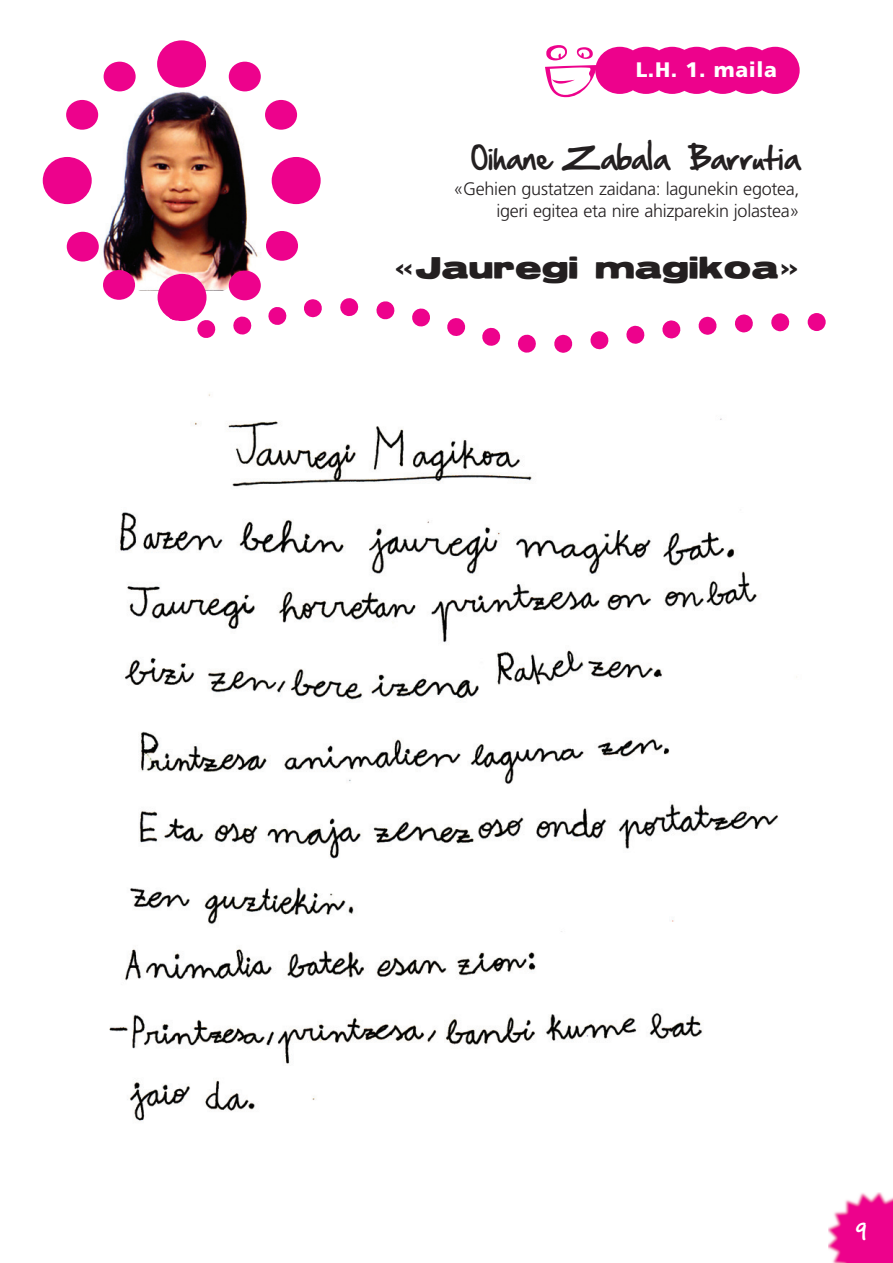
<style>
.page{position:relative;width:893px;height:1263px;background:#fff}
.page>*{position:absolute;margin:0;border:0;box-sizing:border-box;transform-origin:0 0}
.t1{font:54px "Sean";color:#ed028c}
.t2{font:27px "Sean";letter-spacing:.03em;color:#231f20}
.t3{font:26.85px "Reservoir Grunge";letter-spacing:.05em;color:#231f20}
.t4{font:900 21px "Frutiger";letter-spacing:.03em;color:#fff}
.t5{font:300 18px/21.6px "Frutiger";letter-spacing:-.015em;color:#231f20;text-align:right}
.t6{font:18px "Sean";color:#fff}
.s1{font-family:"Trebuchet MS";font-weight:700;font-size:34.5px}
</style>
<div class="page">
<img style="left:109px;top:393px;width:688px;height:728px">
<img style="left:94px;top:80px;width:167px;height:211px">
<img style="left:828px;top:1193px;width:65px;height:70px">
<svg style="left:151px;top:283px;width:657px;height:70px"></svg>
<svg style="left:808px;top:313px;width:18px;height:18px"></svg>
<svg style="left:167px;top:316px;width:28px;height:4px"></svg>
<div style="left:157px;top:40px;width:49px;height:48px;background:#ed028c;border-radius:50%"></div>
<div style="left:158px;top:274px;width:49px;height:47px;background:#ed028c;border-radius:50%"></div>
<div style="left:43px;top:157px;width:49px;height:47px;background:#ed028c;border-radius:50%"></div>
<div style="left:272px;top:157px;width:49px;height:47px;background:#ed028c;border-radius:50%"></div>
<div style="left:104px;top:62px;width:32px;height:29px;background:#ed028c;border-radius:50%"></div>
<div style="left:66px;top:100px;width:32px;height:30px;background:#ed028c;border-radius:50%"></div>
<div style="left:67px;top:232px;width:32px;height:29px;background:#ed028c;border-radius:50%"></div>
<div style="left:103px;top:270px;width:32px;height:30px;background:#ed028c;border-radius:50%"></div>
<div style="left:229px;top:271px;width:32px;height:29px;background:#ed028c;border-radius:50%"></div>
<div style="left:266px;top:231px;width:32px;height:30px;background:#ed028c;border-radius:50%"></div>
<div style="left:229px;top:62px;width:32px;height:29px;background:#ed028c;border-radius:50%"></div>
<div style="left:265px;top:100px;width:32px;height:30px;background:#ed028c;border-radius:50%"></div>
<div style="left:751px;top:47px;width:49px;height:47px;background:#ed028c;border-radius:50%"></div>
<div style="left:724px;top:47px;width:49px;height:47px;background:#ed028c;border-radius:50%"></div>
<div style="left:698px;top:47px;width:49px;height:47px;background:#ed028c;border-radius:50%"></div>
<div style="left:672px;top:47px;width:49px;height:47px;background:#ed028c;border-radius:50%"></div>
<div style="left:648px;top:47px;width:49px;height:47px;background:#ed028c;border-radius:50%"></div>
<div style="left:621px;top:47px;width:49px;height:47px;background:#ed028c;border-radius:50%"></div>
<div style="left:595px;top:47px;width:49px;height:47px;background:#ed028c;border-radius:50%"></div>
<h1 class="t1" style="left:544px;top:47px;width:54px">…</h1>
<p class="t4" style="left:636px;top:61px;width:143px">L.H. 1. maila</p>
<h2 class="t2" style="left:471px;top:144px;width:330px">Oihane Zabala Barrutia</h2>
<p class="t5" style="left:453px;top:180px;width:347px">«Gehien gustatzen zaidana: lagunekin egotea, igeri egitea eta nire ahizparekin jolastea»</p>
<h3 class="t3" style="left:395px;top:254px;width:406px"><span class="s1">«</span>Jauregi magikoa<span class="s1">»</span></h3>
<p class="t6" style="left:856px;top:1222px;width:11px">9</p>
</div>
